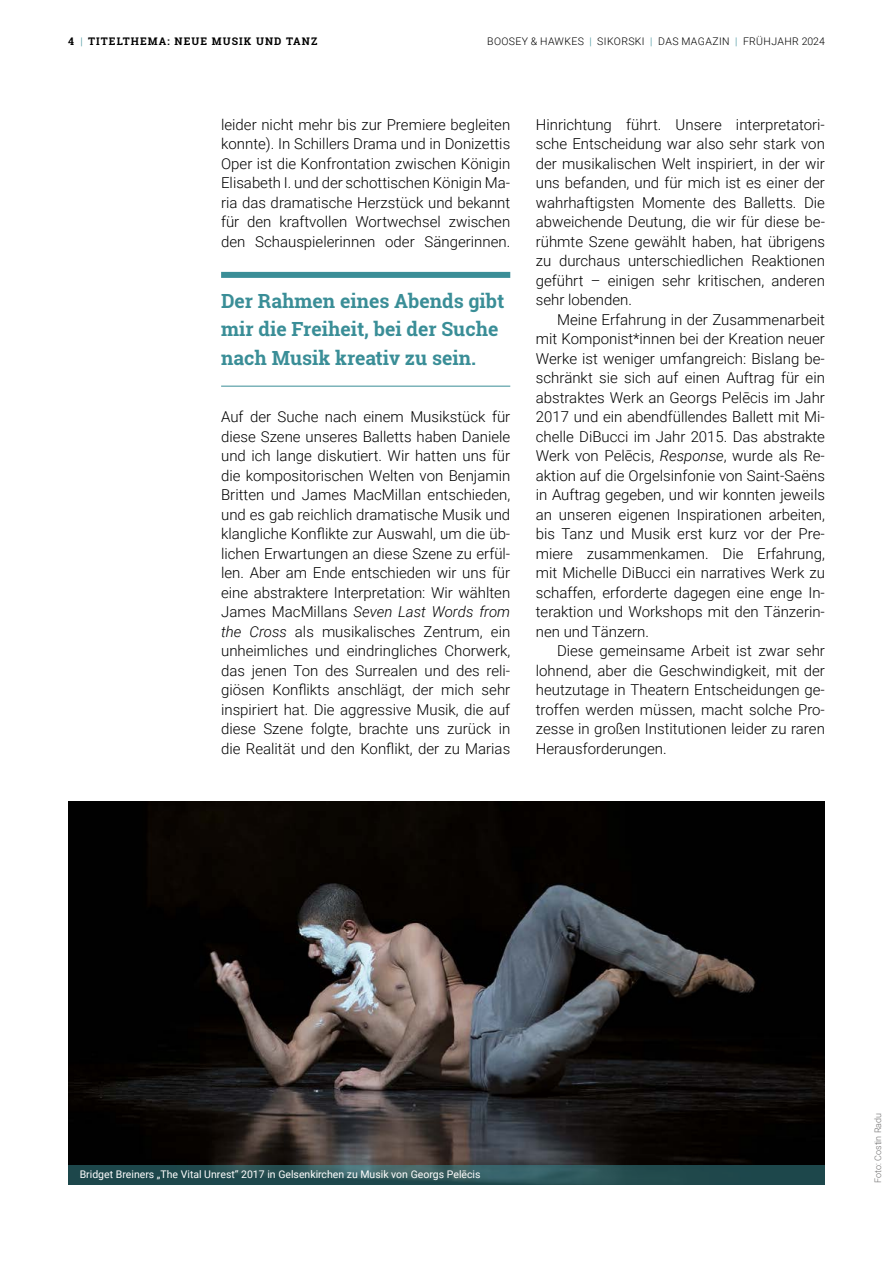
<style>
.page{position:relative;width:893px;height:1263px;background:#fff}
.page>*{position:absolute;margin:0;border:0;box-sizing:border-box;transform-origin:0 0}
.t1{font:700 19.5px/28.5px "Roboto Slab";color:#3a8e97}
.t2{font:300 15px/19.5px "Roboto";color:#000;text-align:justify}
.t3{font:10.5px "Roboto";color:#fff}
.t4{font:300 10.5px "Roboto";letter-spacing:.035em;color:#000}
.t5{font:700 10.5px "Roboto Slab";letter-spacing:.1em;color:#000}
.t6{font:300 9px "Roboto";color:#706f6f}
.s1{font-family:"Roboto";font-weight:300;color:#3a8e97}
.s2{color:#3a8e97}
.s3{font-style:italic}
</style>
<div class="page">
<img style="left:68px;top:801px;width:757px;height:383px">
<svg style="left:68px;top:1165px;width:756px;height:19px;background:#285155"></svg>
<div style="left:221px;top:272px;width:289px;height:6px;background:#3a8e97"></div>
<hr style="left:221px;top:386px;width:289px;height:1px;background:#3a8e97">
<p class="t5" style="left:68px;top:34px;width:251px">4 <span class="s1">|</span> TITELTHEMA: NEUE MUSIK UND TANZ</p>
<p class="t4" style="left:487px;top:34px;width:339px">BOOSEY &amp; HAWKES <span class="s2">|</span> SIKORSKI <span class="s2">|</span> DAS MAGAZIN <span class="s2">|</span> FRÜHJAHR 2024</p>
<p class="t2" style="left:221px;top:114px;width:291px">leider nicht mehr bis zur Premiere begleiten konnte). In Schillers Drama und in Donizettis Oper ist die Konfrontation zwischen Königin Elisabeth I. und der schottischen Königin Ma&shy;ria das dramatische Herzstück und bekannt für den kraftvollen Wortwechsel zwischen den Schauspielerinnen oder Sängerinnen.</p>
<h1 class="t1" style="left:221px;top:286px;width:285px">Der Rahmen eines Abends gibt mir die Freiheit, bei der Suche nach Musik kreativ zu sein.</h1>
<p class="t2" style="left:221px;top:407px;width:291px">Auf der Suche nach einem Musikstück für diese Szene unseres Balletts haben Daniele und ich lange diskutiert. Wir hatten uns für die kompositorischen Welten von Benjamin Britten und James MacMillan entschieden, und es gab reichlich dramatische Musik und klangliche Konflikte zur Auswahl, um die üb&shy;lichen Erwartungen an diese Szene zu erfül&shy;len. Aber am Ende entschieden wir uns für eine abstraktere Interpretation: Wir wählten James MacMillans <span class="s3">Seven Last Words from the Cross</span> als musikalisches Zentrum, ein unheimliches und eindringliches Chorwerk, das jenen Ton des Surrealen und des reli&shy;giösen Konflikts anschlägt, der mich sehr inspiriert hat. Die aggressive Musik, die auf diese Szene folgte, brachte uns zurück in die Realität und den Konflikt, der zu Marias</p>
<p class="t2" style="left:536px;top:114px;width:291px">Hinrichtung führt. Unsere interpretatori&shy;sche Entscheidung war also sehr stark von der musikalischen Welt inspiriert, in der wir uns befanden, und für mich ist es einer der wahrhaftigsten Momente des Balletts. Die abweichende Deutung, die wir für diese be&shy;rühmte Szene gewählt haben, hat übrigens zu durchaus unterschiedlichen Reaktionen geführt – einigen sehr kritischen, anderen sehr lobenden.</p>
<p class="t2" style="left:536px;top:309px;width:291px;text-indent:21px">Meine Erfahrung in der Zusammenarbeit mit Komponist*innen bei der Kreation neuer Werke ist weniger umfangreich: Bislang be&shy;schränkt sie sich auf einen Auftrag für ein abstraktes Werk an Georgs Pelēcis im Jahr 2017 und ein abendfüllendes Ballett mit Mi&shy;chelle DiBucci im Jahr 2015. Das abstrakte Werk von Pelēcis, <span class="s3">Response</span>, wurde als Re&shy;aktion auf die Orgelsinfonie von Saint-Saëns in Auftrag gegeben, und wir konnten jeweils an unseren eigenen Inspirationen arbeiten, bis Tanz und Musik erst kurz vor der Pre&shy;miere zusammenkamen. Die Erfahrung, mit Michelle DiBucci ein narratives Werk zu schaffen, erforderte dagegen eine enge In&shy;teraktion und Workshops mit den Tänzerin&shy;nen und Tänzern.</p>
<p class="t2" style="left:536px;top:641px;width:291px;text-indent:21px">Diese gemeinsame Arbeit ist zwar sehr lohnend, aber die Geschwindigkeit, mit der heutzutage in Theatern Entscheidungen ge&shy;troffen werden müssen, macht solche Pro&shy;zesse in großen Institutionen leider zu raren Herausforderungen.</p>
<p class="t3" style="left:80px;top:1167px;width:402px">Bridget Breiners „The Vital Unrest“ 2017 in Gelsenkirchen zu Musik von Georgs Pelēcis</p>
<p class="t6" style="left:872px;top:1183px;width:71px;rotate:-90deg">Foto: Costin Radu</p>
</div>
